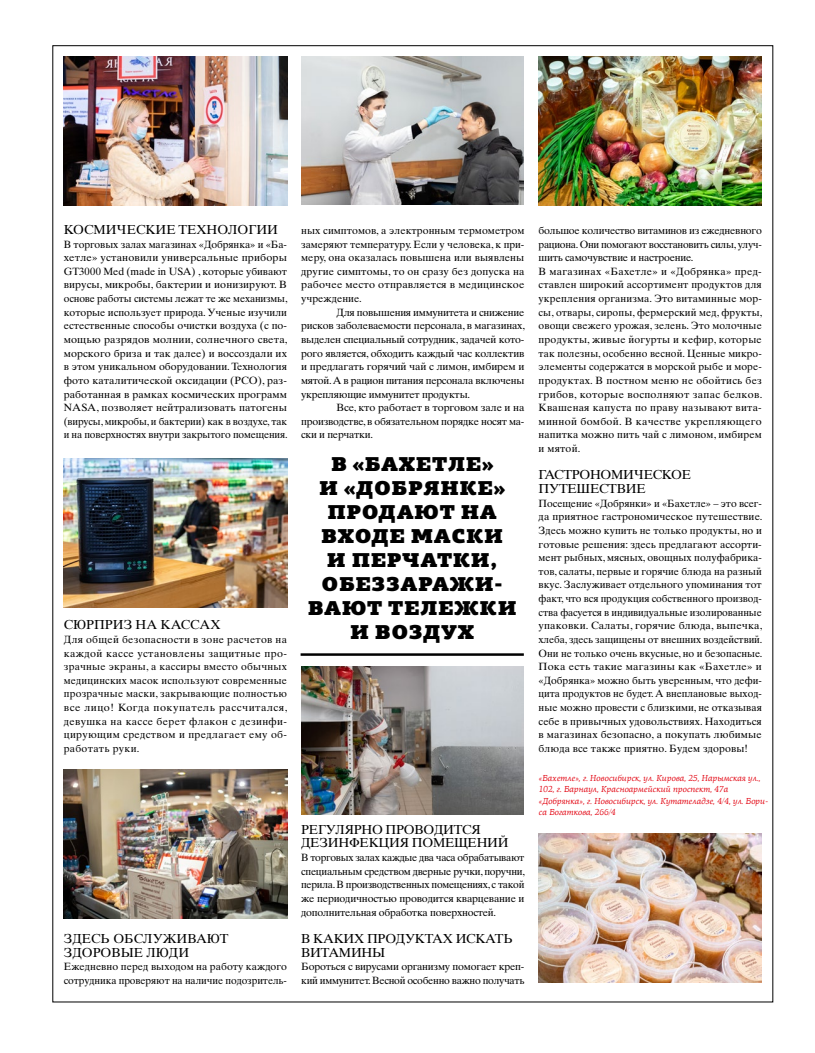
<style>
.page{position:relative;width:815px;height:1053px;background:#fff}
.page>*{position:absolute;margin:0;border:0;box-sizing:border-box;transform-origin:0 0}
.t1{font:20px/24px "PF Centro Slab Pro U Black";letter-spacing:.03em;color:#000;text-align:center}
.t2{font:13px/13.6px "Times Ten Cyr Upright";letter-spacing:-.02em;color:#000}
.t3{font:13px/13.6px "Times Ten Cyr Upright";color:#000}
.t4{font:10.5px/13.6px "Times Ten Cyr Upright";letter-spacing:.01em;color:#000;text-align:justify}
.t5{font:10.5px/13.6px "Times Ten Cyr Upright";letter-spacing:-.025em;color:#000}
.t6{font:italic 8.75px/11.2px "PF Agora Serif Pro";letter-spacing:-.005em;color:#e30613}
</style>
<div class="page">
<hr style="left:301px;top:653px;width:223px;height:2px;background:#000">
<img style="left:64px;top:57px;width:223px;height:149px">
<img style="left:64px;top:458px;width:223px;height:149px">
<img style="left:64px;top:769px;width:223px;height:149px">
<img style="left:301px;top:57px;width:222px;height:148px">
<img style="left:301px;top:666px;width:222px;height:148px">
<img style="left:539px;top:833px;width:223px;height:149px">
<img style="left:539px;top:57px;width:223px;height:149px">
<p class="t3" style="left:64px;top:223px;width:216px">КОСМИЧЕСКИЕ ТЕХНОЛОГИИ</p>
<p class="t4" style="left:64px;top:237px;width:225px">В торговых залах магазинах «Добрянка» и «Ба&shy;хетле» установили универсальные приборы GT3000 Med (made in USA) , которые убивают вирусы, микробы, бактерии и ионизируют. В основе работы системы лежат те же механизмы, которые использует природа.Ученые изучили естественные способы очистки воздуха (с по&shy;мощью разрядов молнии, солнечного света, морского бриза и так далее) и воссоздали их в этом уникальном оборудовании.Технология фото каталитической оксидации (PCO), раз&shy;работанная в рамках космических программ NASA, позволяет нейтрализовать патогены (вирусы, микробы, и бактерии) как в воздухе, так и на поверхностях внутри закрытого помещения.</p>
<p class="t3" style="left:64px;top:618px;width:158px">СЮРПРИЗ НА КАССАХ</p>
<p class="t4" style="left:64px;top:632px;width:225px">Для общей безопасности в зоне расчетов на каждой кассе установлены защитные про&shy;зрачные экраны, а кассиры вместо обычных медицинских масок используют современные прозрачные маски, закрывающие полностью все лицо! Когда покупатель рассчитался, девушка на кассе берет флакон с дезинфи&shy;цирующим средством и предлагает ему об&shy;работать руки.</p>
<p class="t4" style="left:301px;top:223px;width:225px">ных симптомов, а электронным термометром замеряют температуру. Если у человека, к при&shy;меру, она оказалась повышена или выявлены другие симптомы, то он сразу без допуска на рабочее место отправляется в медицинское учреждение.</p>
<p class="t4" style="left:301px;top:305px;width:225px;text-indent:35px">Для повышения иммунитета и снижение рисков заболеваемости персонала, в магазинах, выделен специальный сотрудник, задачей кото&shy;рого является, обходить каждый час коллектив и предлагать горячий чай с лимон, имбирем и мятой.А в рацион питания персонала включены укрепляющие иммунитет продукты.</p>
<p class="t4" style="left:301px;top:401px;width:225px;text-indent:35px">Все, кто работает в торговом зале и на производстве, в обязательном порядке носят ма&shy;ски и перчатки.</p>
<h1 class="t1" style="left:308px;top:452px;width:211px">В «БАХЕТЛЕ»<br>И «ДОБРЯНКЕ»<br>ПРОДАЮТ НА<br>ВХОДЕ МАСКИ<br>И ПЕРЧАТКИ,<br>ОБЕЗЗАРАЖИ-<br>ВАЮТ ТЕЛЕЖКИ<br>И ВОЗДУХ</h1>
<p class="t3" style="left:64px;top:931px;width:166px">ЗДЕСЬ ОБСЛУЖИВАЮТ<br>ЗДОРОВЫЕ ЛЮДИ</p>
<p class="t4" style="left:64px;top:959px;width:225px">Ежедневно перед выходом на работу каждого сотрудника проверяют на наличие подозритель-</p>
<p class="t2" style="left:301px;top:822px;width:209px">РЕГУЛЯРНО ПРОВОДИТСЯ<br>ДЕЗИНФЕКЦИЯ ПОМЕЩЕНИЙ</p>
<p class="t4" style="left:301px;top:850px;width:225px">В торговых залах каждые два часа обрабатывают специальным средством дверные ручки, поручни, перила. В производственных помещениях, с такой же периодичностью проводится кварцевание и дополнительная обработка поверхностей.</p>
<p class="t2" style="left:301px;top:931px;width:213px">В КАКИХ ПРОДУКТАХ ИСКАТЬ<br>ВИТАМИНЫ</p>
<p class="t5" style="left:301px;top:959px;width:225px">Бороться с вирусами организму помогает креп&shy;кий иммунитет. Весной особенно важно получать</p>
<p class="t4" style="left:539px;top:223px;width:225px;text-align:left">большое количество витаминов из ежедневного рациона. Они помогают восстановить силы, улуч&shy;шить самочувствие и настроение.<br>В магазинах «Бахетле» и «Добрянка» пред&shy;ставлен широкий ассортимент продуктов для укрепления организма. Это витаминные мор&shy;сы, отвары, сиропы, фермерский мед, фрукты, овощи свежего урожая, зелень. Это молочные продукты, живые йогурты и кефир, которые так полезны, особенно весной. Ценные микро&shy;элементы содержатся в морской рыбе и море&shy;продуктах. В постном меню не обойтись без грибов, которые восполняют запас белков.<br>Квашеная капуста по праву называют вита&shy;минной бомбой. В качестве укрепляющего напитка можно пить чай с лимоном, имбирем и мятой.</p>
<p class="t2" style="left:539px;top:468px;width:154px">ГАСТРОНОМИЧЕСКОЕ<br>ПУТЕШЕСТВИЕ</p>
<p class="t4" style="left:539px;top:496px;width:225px">Посещение «Добрянки» и «Бахетле» – это всег&shy;да приятное гастрономическое путешествие.<br>Здесь можно купить не только продукты, но и готовые решения: здесь предлагают ассорти&shy;мент рыбных, мясных, овощных полуфабрика&shy;тов, салаты, первые и горячие блюда на разный вкус. Заслуживает отдельного упоминания тот факт, что вся продукция собственного производ&shy;ства фасуется в индивидуальные изолированные упаковки. Салаты, горячие блюда, выпечка, хлеба, здесь защищены от внешних воздействий.<br>Они не только очень вкусные, но и безопасные.<br>Пока есть такие магазины как «Бахетле» и «Добрянка» можно быть уверенным, что дефи&shy;цита продуктов не будет.А внеплановые выход&shy;ные можно провести с близкими, не отказывая себе в привычных удовольствиях. Находиться в магазинах безопасно, а покупать любимые блюда все также приятно. Будем здоровы!</p>
<p class="t6" style="left:539px;top:772px;width:231px">«Бахетле», г. Новосибирск, ул. Кирова, 25, Нарымская ул., 102, г. Барнаул, Красноармейский проспект, 47а «Добрянка», г. Новосибирск, ул. Кутателадзе, 4/4, ул. Бори&shy;са Богаткова, 266/4</p>
</div>
